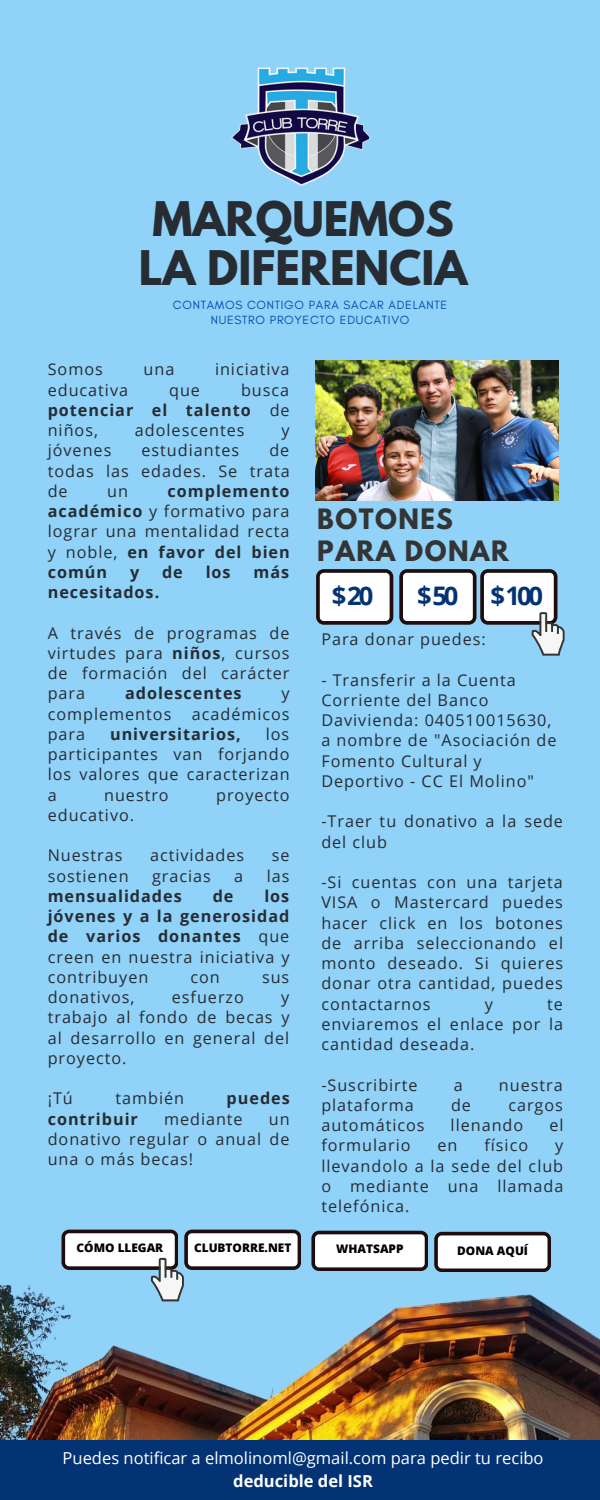
<style>
.page{position:relative;width:600px;height:1500px;background:#90d2f8}
.page>*{position:absolute;margin:0;border:0;box-sizing:border-box;transform-origin:0 0}
.t1{font:700 42.3px/49.5px "League Spartan";color:#272c33;text-align:center}
.t2{font:700 25.6px "Open Sans";letter-spacing:-.12em;color:#033374}
.t3{font:700 24.9px/31.4px "League Spartan";letter-spacing:.06em;color:#343434}
.t4{font:16.5px/22.5px "Open Sans";color:#fff;text-align:center}
.t5{font:16.2px/20.2px "Open Sans";letter-spacing:.06em;color:#272c33;text-align:justify}
.t6{font:700 16.2px/20.2px "Open Sans";letter-spacing:.06em;color:#272c33;text-align:justify}
.t7{font:12.1px/15px "Glacial Indifference";letter-spacing:.06em;color:#004aad;text-align:center}
.t8{font:800 11.8px "Open Sans";color:#000}
.s1{font-weight:400}
.s2{font-weight:700}
</style>
<div class="page">
<img style="left:0;top:1286px;width:600px;height:154px">
<img style="left:232px;top:67px;width:136px;height:119px">
<div style="left:0;top:1440px;width:600px;height:60px;background:#033374"></div>
<svg style="left:434px;top:1232px;width:117px;height:40px;background:#cdc9ca"></svg>
<img style="left:315px;top:360px;width:243px;height:140px">
<svg style="left:62px;top:1230px;width:239px;height:71px"></svg>
<svg style="left:311px;top:1231px;width:117px;height:40px;background:#cdcaca"></svg>
<svg style="left:316px;top:569px;width:77px;height:56px;background:#cfcdcd"></svg>
<svg style="left:399px;top:569px;width:166px;height:87px"></svg>
<p class="t1" style="left:139px;top:199px;width:330px">MARQUEMOS<br>LA DIFERENCIA</p>
<p class="t7" style="left:173px;top:298px;width:276px">CONTAMOS CONTIGO PARA SACAR ADELANTE<br>NUESTRO PROYECTO EDUCATIVO</p>
<p class="t5" style="left:48px;top:359px;width:57px">Somos</p>
<p class="t5" style="left:144px;top:359px;width:32px">una</p>
<p class="t5" style="left:215px;top:359px;width:76px">iniciativa</p>
<p class="t5" style="left:48px;top:379px;width:82px">educativa</p>
<p class="t5" style="left:169px;top:379px;width:32px">que</p>
<p class="t6" style="left:48px;top:379px;width:243px;text-indent:193px"><span class="s1">busca </span>potenciar el talento <span class="s1">de niños,</span></p>
<p class="t5" style="left:135px;top:420px;width:111px">adolescentes</p>
<p class="t5" style="left:281px;top:420px;width:10px">y</p>
<p class="t5" style="left:48px;top:440px;width:65px">jóvenes</p>
<p class="t5" style="left:142px;top:440px;width:99px">estudiantes</p>
<p class="t5" style="left:48px;top:440px;width:243px;text-indent:222px">de todas las edades. Se trata de</p>
<p class="t5" style="left:48px;top:480px;width:244px;text-indent:120px"><span class="s2">complemento académico</span> y formativo para lograr una mentalidad recta y noble, <span class="s2">en favor del bien común</span></p>
<p class="t5" style="left:107px;top:480px;width:22px">un</p>
<p class="t6" style="left:130px;top:561px;width:11px">y</p>
<p class="t6" style="left:162px;top:561px;width:22px">de</p>
<p class="t6" style="left:206px;top:561px;width:26px">los</p>
<p class="t6" style="left:253px;top:561px;width:37px">más</p>
<p class="t6" style="left:48px;top:582px;width:113px">necesitados.</p>
<p class="t5" style="left:48px;top:622px;width:243px">A través de programas de virtudes para <span class="s2">niños</span>, cursos de formación del carácter para</p>
<p class="t6" style="left:125px;top:683px;width:118px">adolescentes</p>
<p class="t5" style="left:281px;top:683px;width:10px">y</p>
<p class="t5" style="left:48px;top:703px;width:125px">complementos</p>
<p class="t5" style="left:192px;top:703px;width:99px">académicos</p>
<p class="t5" style="left:48px;top:723px;width:39px">para</p>
<p class="t6" style="left:110px;top:723px;width:132px">universitarios,</p>
<p class="t5" style="left:48px;top:723px;width:243px;text-indent:218px">los participantes van forjando los valores que caracterizan a</p>
<p class="t5" style="left:104px;top:784px;width:66px">nuestro</p>
<p class="t5" style="left:216px;top:784px;width:75px">proyecto</p>
<p class="t5" style="left:48px;top:804px;width:88px">educativo.</p>
<p class="t5" style="left:48px;top:845px;width:76px">Nuestras</p>
<p class="t5" style="left:150px;top:845px;width:96px">actividades</p>
<p class="t5" style="left:272px;top:845px;width:19px">se</p>
<p class="t5" style="left:48px;top:865px;width:82px">sostienen</p>
<p class="t5" style="left:152px;top:865px;width:60px">gracias</p>
<p class="t5" style="left:234px;top:865px;width:11px">a</p>
<p class="t5" style="left:267px;top:865px;width:24px">las</p>
<p class="t6" style="left:48px;top:885px;width:136px">mensualidades</p>
<p class="t6" style="left:213px;top:885px;width:22px">de</p>
<p class="t6" style="left:48px;top:885px;width:244px;text-indent:217px">los jóvenes y a la generosidad de varios donantes <span class="s1">que creen en nuestra iniciativa y contribuyen</span></p>
<p class="t5" style="left:191px;top:966px;width:31px">con</p>
<p class="t5" style="left:262px;top:966px;width:29px">sus</p>
<p class="t5" style="left:48px;top:987px;width:88px">donativos,</p>
<p class="t5" style="left:172px;top:987px;width:74px">esfuerzo</p>
<p class="t5" style="left:48px;top:987px;width:243px;text-indent:233px">y trabajo al fondo de becas y al desarrollo en general del proyecto.</p>
<p class="t5" style="left:48px;top:1088px;width:27px">¡Tú</p>
<p class="t5" style="left:115px;top:1088px;width:70px">también</p>
<p class="t6" style="left:227px;top:1088px;width:65px">puedes</p>
<p class="t6" style="left:48px;top:1108px;width:92px">contribuir</p>
<p class="t5" style="left:164px;top:1108px;width:80px">mediante</p>
<p class="t5" style="left:48px;top:1108px;width:243px;text-indent:221px">un donativo regular o anual de una o más becas!</p>
<p class="t3" style="left:317px;top:507px;width:193px">BOTONES<br>PARA DONAR</p>
<p class="t2" style="left:332px;top:578px;width:43px">$20</p>
<p class="t2" style="left:417px;top:578px;width:43px">$50</p>
<p class="t2" style="left:490px;top:578px;width:54px">$100</p>
<p class="t5" style="left:321px;top:629px;width:166px">Para donar puedes:</p>
<p class="t5" style="left:321px;top:669px;width:237px;text-align:left">- Transferir a la Cuenta<br>Corriente del Banco<br>Davivienda: 040510015630, a nombre de "Asociación de<br>Fomento Cultural y<br>Deportivo - CC El Molino"</p>
<p class="t5" style="left:321px;top:811px;width:243px">-Traer tu donativo a la sede del club</p>
<p class="t5" style="left:321px;top:872px;width:243px">-Si cuentas con una tarjeta VISA o Mastercard puedes hacer click en los botones de arriba seleccionando el monto deseado. Si quieres donar otra cantidad, puedes contactarnos</p>
<p class="t5" style="left:321px;top:993px;width:243px;text-indent:226px">te enviaremos el enlace por la cantidad deseada.</p>
<p class="t5" style="left:321px;top:1074px;width:98px">-Suscribirte</p>
<p class="t5" style="left:454px;top:1074px;width:11px">a</p>
<p class="t5" style="left:499px;top:1074px;width:65px">nuestra</p>
<p class="t5" style="left:321px;top:1094px;width:94px">plataforma</p>
<p class="t5" style="left:451px;top:1094px;width:21px">de</p>
<p class="t5" style="left:508px;top:1094px;width:56px">cargos</p>
<p class="t5" style="left:321px;top:1115px;width:105px">automáticos</p>
<p class="t5" style="left:451px;top:1115px;width:74px">llenando</p>
<p class="t5" style="left:549px;top:1115px;width:16px">el</p>
<p class="t5" style="left:321px;top:1135px;width:91px">formulario</p>
<p class="t5" style="left:437px;top:1135px;width:21px">en</p>
<p class="t5" style="left:484px;top:1135px;width:45px">físico</p>
<p class="t5" style="left:485px;top:993px;width:10px">y</p>
<p class="t5" style="left:321px;top:1135px;width:244px;text-indent:234px">y llevandolo a la sede del club o mediante una llamada telefónica.</p>
<p class="t8" style="left:77px;top:1240px;width:88px">CÓMO LLEGAR</p>
<p class="t8" style="left:336px;top:1241px;width:69px">WHATSAPP</p>
<p class="t8" style="left:194px;top:1240px;width:99px">CLUBTORRE.NET</p>
<p class="t8" style="left:457px;top:1242px;width:72px">DONA AQUÍ</p>
<p class="t4" style="left:63px;top:1447px;width:483px">Puedes notificar a elmolinoml@gmail.com para pedir tu recibo <span class="s2">deducible del ISR</span></p>
</div>
